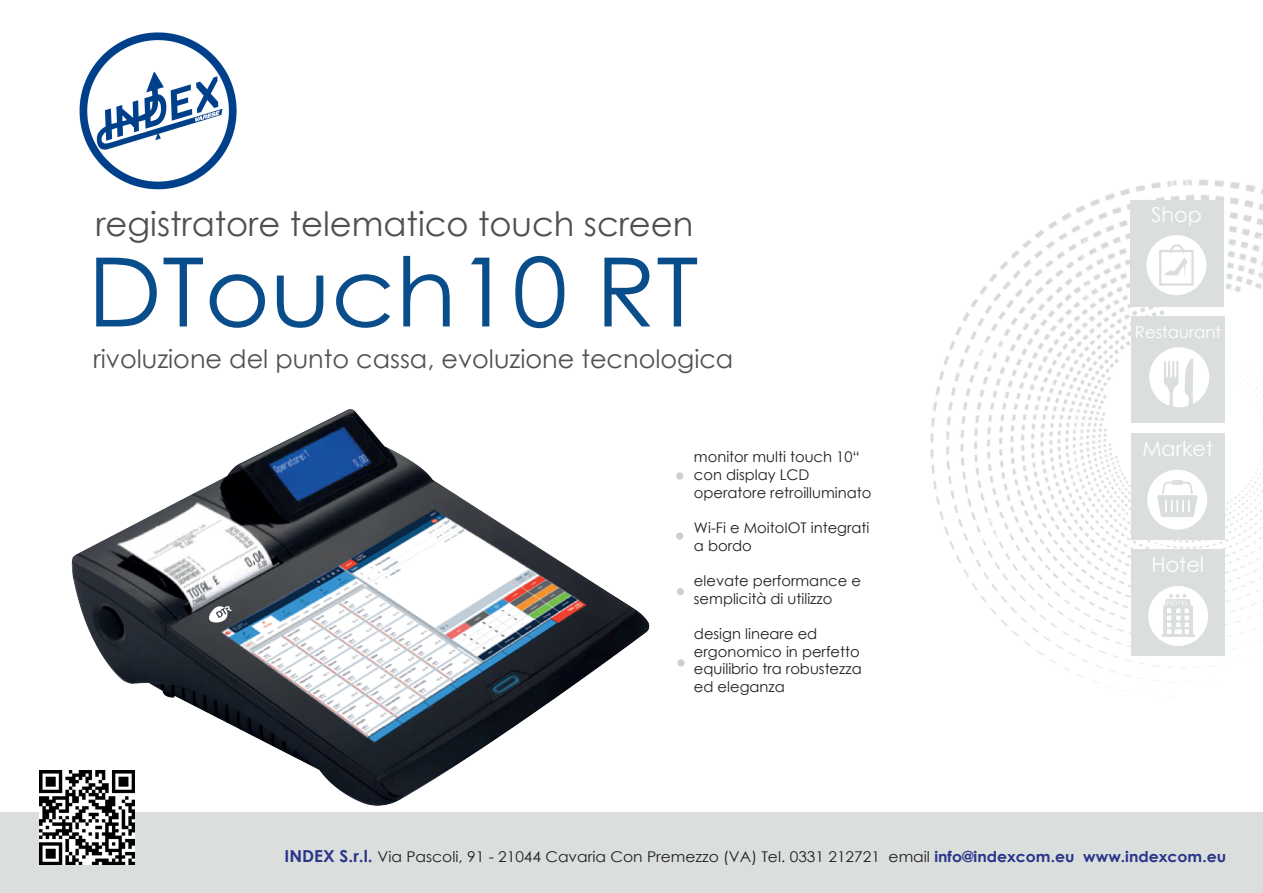
<style>
.page{position:relative;width:1263px;height:893px;background:#fff}
.page>*{position:absolute;margin:0;border:0;box-sizing:border-box;transform-origin:0 0}
.t1{font:95.85px "Century Gothic";color:#0a4d8b;scale:1.04 1}
.t2{font:33.75px "Century Gothic";color:#4e5152}
.t3{font:25.5px "Century Gothic";color:#4e5152}
.t4{font:20.85px "Century Gothic";color:#fff}
.t5{font:20.7px "Century Gothic";color:#fff}
.t6{font:16.5px "Century Gothic";color:#fff}
.t7{font:14.85px "Century Gothic";color:#231f20;scale:1.04 1}
.t8{font:14.7px/17.7px "Century Gothic";color:#231f20}
.s1{font-weight:700;font-size:16.5px;color:#2b358a}
.s2{font-weight:700;font-size:15px;color:#2b358a}
</style>
<div class="page">
<img style="left:930px;top:179px;width:333px;height:509px">
<div style="left:0;top:813px;width:1263px;height:80px;background:#dadedc"></div>
<div style="left:1130px;top:201px;width:94px;height:106px;background:#dadedc"></div>
<div style="left:1131px;top:317px;width:94px;height:106px;background:#dadedc"></div>
<svg style="left:1149px;top:347px;width:60px;height:61px"></svg>
<div style="left:1131px;top:434px;width:94px;height:106px;background:#dadedc"></div>
<div style="left:1147px;top:470px;width:60px;height:60px;background:#fff;border-radius:50%"></div>
<svg style="left:1157px;top:480px;width:40px;height:37px"></svg>
<div style="left:1131px;top:550px;width:94px;height:106px;background:#dadedc"></div>
<div style="left:1148px;top:586px;width:60px;height:60px;background:#fff;border-radius:50%"></div>
<svg style="left:1161px;top:593px;width:34px;height:44px"></svg>
<div style="left:1146px;top:235px;width:60px;height:60px;background:#fff;border-radius:50%"></div>
<div style="left:1159px;top:250px;width:34px;height:36px;border:2px solid #dadedc"></div>
<svg style="left:1164px;top:244px;width:23px;height:32px"></svg>
<div style="left:676px;top:472px;width:7px;height:8px;background:#ced0d0;border-radius:50%"></div>
<div style="left:676px;top:532px;width:7px;height:8px;background:#ced0d0;border-radius:50%"></div>
<div style="left:677px;top:588px;width:7px;height:7px;background:#ced0d0;border-radius:50%"></div>
<div style="left:677px;top:659px;width:8px;height:7px;background:#ced0d0;border-radius:50%"></div>
<img style="left:40px;top:839px;width:94px;height:25px">
<img style="left:40px;top:409px;width:631px;height:430px">
<img style="left:79px;top:32px;width:158px;height:158px">
<h2 class="t2" style="left:95px;top:200px;width:599px">registratore telematico touch screen</h2>
<h1 class="t1" style="left:87px;top:225px;width:589px">DTouch10 RT</h1>
<h3 class="t3" style="left:93px;top:341px;width:642px">rivoluzione del punto cassa, evoluzione tecnologica</h3>
<p class="t8" style="left:694px;top:448px;width:179px">monitor multi touch 10“ con display LCD operatore retroilluminato</p>
<p class="t8" style="left:694px;top:519px;width:177px">Wi-Fi e MoitoIOT integrati a bordo</p>
<p class="t8" style="left:694px;top:572px;width:169px">elevate performance e semplicità di utilizzo</p>
<p class="t8" style="left:694px;top:624px;width:169px">design lineare ed ergonomico in perfetto equilibrio tra robustezza ed eleganza</p>
<h3 class="t5" style="left:1151px;top:200px;width:52px">Shop</h3>
<p class="t6" style="left:1135px;top:320px;width:88px">Restaurant</p>
<h3 class="t4" style="left:1142px;top:434px;width:72px">Market</h3>
<h3 class="t4" style="left:1151px;top:550px;width:54px">Hotel</h3>
<p class="t7" style="left:284px;top:846px;width:907px"><span class="s1">INDEX S.r.l.</span> Via Pascoli, 91 - 21044 Cavaria Con Premezzo (VA) Tel. 0331 212721 email <span class="s2">info@indexcom.eu www.indexcom.eu</span></p>
</div>
